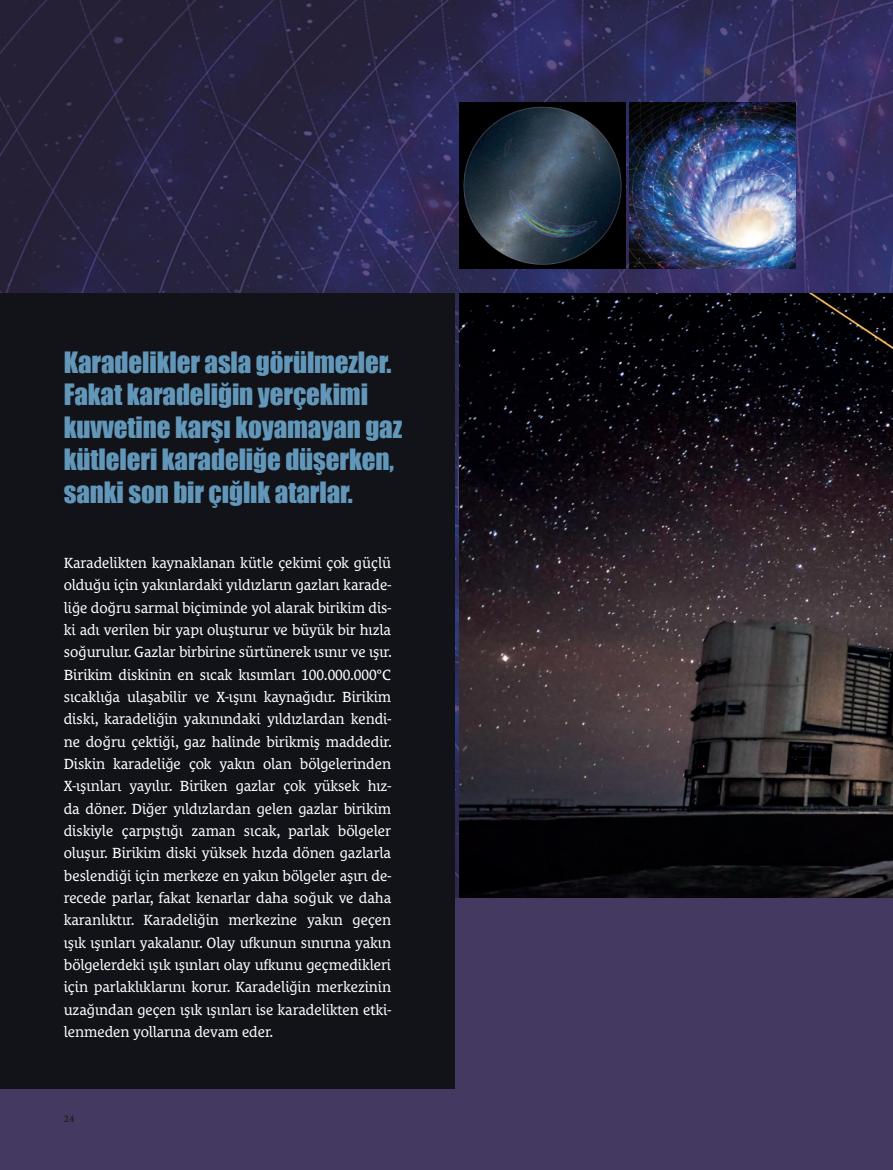
<style>
.page{position:relative;width:893px;height:1170px;background:#fff}
.page>*{position:absolute;margin:0;border:0;box-sizing:border-box;transform-origin:0 0}
.t1{font:27px/32.4px "Impact";letter-spacing:-.005em;color:#6297b9}
.t2{font:15px/22.4px "Le Monde Courrier Pro";letter-spacing:-.01em;color:#fff;text-align:justify}
.t3{font:700 10.35px "Minion Pro";color:#231f20}
</style>
<div class="page">
<div style="left:0;top:0;width:893px;height:1169px;background:#443a61"></div>
<img style="left:0;top:0;width:893px;height:897px">
<img style="left:459px;top:293px;width:434px;height:604px">
<img style="left:459px;top:102px;width:166px;height:166px">
<img style="left:629px;top:102px;width:166px;height:166px">
<div style="left:0;top:293px;width:455px;height:796px;background:#111319"></div>
<h1 class="t1" style="left:64px;top:345px;width:340px">Karadelikler asla görülmezler.<br>Fakat karadeliğin yerçekimi kuvvetine karşı koyamayan gaz kütleleri karadeliğe düşerken, sanki son bir çığlık atarlar.</h1>
<p class="t2" style="left:64px;top:549px;width:330px">Karadelikten kaynaklanan kütle çekimi çok güçlü olduğu için yakınlardaki yıldızların gazları karade&shy;liğe doğru sarmal biçiminde yol alarak birikim dis&shy;ki adı verilen bir yapı oluşturur ve büyük bir hızla soğurulur. Gazlar birbirine sürtünerek ısınır ve ışır.<br>Birikim diskinin en sıcak kısımları 100.000.000°C sıcaklığa ulaşabilir ve X-ışını kaynağıdır. Birikim diski, karadeliğin yakınındaki yıldızlardan kendi&shy;ne doğru çektiği, gaz halinde birikmiş maddedir.<br>Diskin karadeliğe çok yakın olan bölgelerinden X-ışınları yayılır. Biriken gazlar çok yüksek hız&shy;da döner. Diğer yıldızlardan gelen gazlar birikim diskiyle çarpıştığı zaman sıcak, parlak bölgeler oluşur. Birikim diski yüksek hızda dönen gazlarla beslendiği için merkeze en yakın bölgeler aşırı de&shy;recede parlar, fakat kenarlar daha soğuk ve daha karanlıktır. Karadeliğin merkezine yakın geçen ışık ışınları yakalanır. Olay ufkunun sınırına yakın bölgelerdeki ışık ışınları olay ufkunu geçmedikleri için parlaklıklarını korur. Karadeliğin merkezinin uzağından geçen ışık ışınları ise karadelikten etki&shy;lenmeden yollarına devam eder.</p>
<p class="t3" style="left:64px;top:1111px;width:12px">24</p>
</div>
